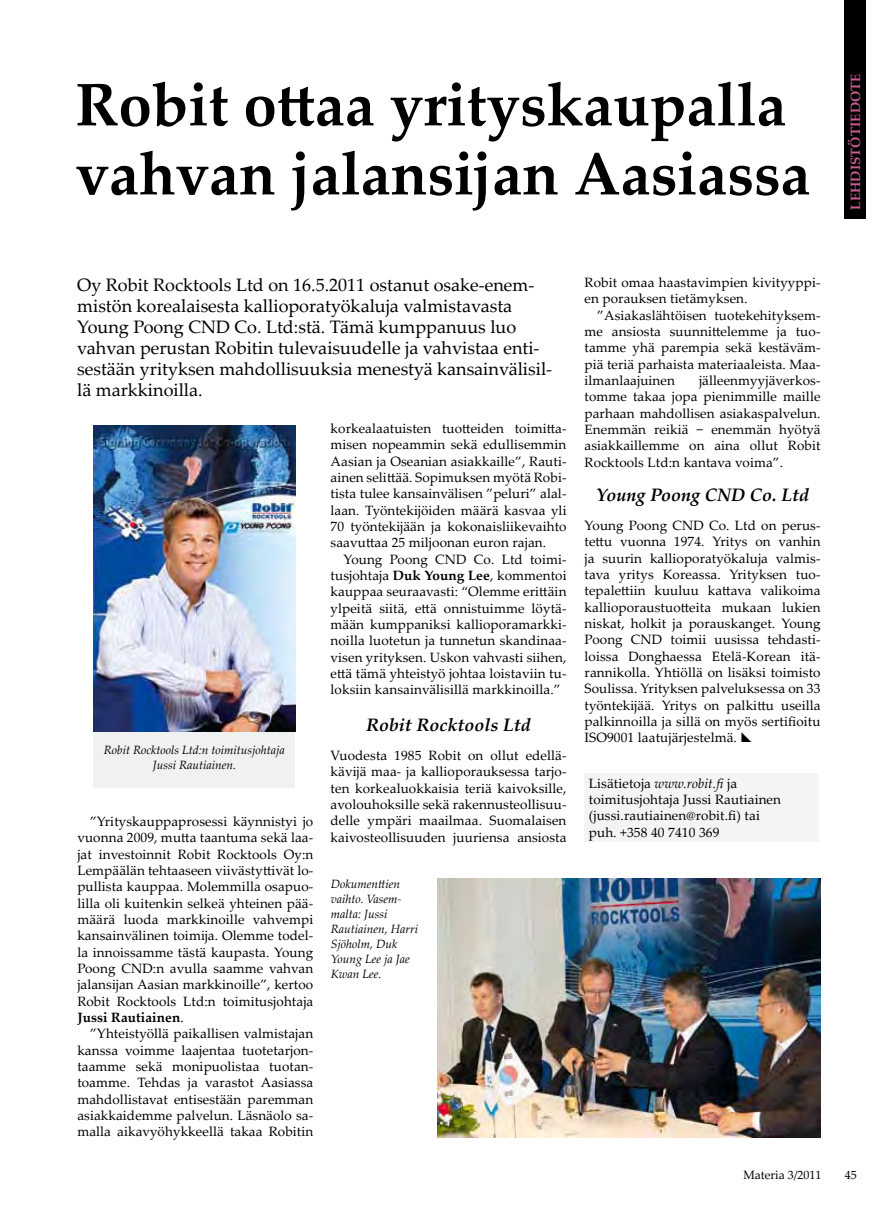
<style>
.page{position:relative;width:893px;height:1221px;background:#fff}
.page>*{position:absolute;margin:0;border:0;box-sizing:border-box;transform-origin:0 0}
.t1{font:700 60px/69px "Palatino Linotype";color:#000}
.t2{font:18px/21px "Palatino Linotype";color:#000}
.t3{font:italic 700 18px "Palatino Linotype";color:#000}
.t4{font:13.5px/16.4px "Palatino Linotype";letter-spacing:.005em;color:#000;text-align:justify}
.t5{font:700 13.5px "Palatino Linotype";color:#c95f91}
.t6{font:italic 12px/15px "Palatino Linotype";color:#000}
.t7{font:12px "Palatino Linotype";color:#000}
.s1{font-weight:700}
.s2{font-style:italic}
</style>
<div class="page">
<div style="left:844px;top:0;width:21px;height:218px;background:#000"></div>
<div style="left:585px;top:773px;width:234px;height:69px;background:#f3f4f5"></div>
<div style="left:94px;top:425px;width:201px;height:362px;background:#f0f1f1"></div>
<img style="left:94px;top:425px;width:201px;height:306px">
<img style="left:438px;top:878px;width:383px;height:259px">
<h1 class="t1" style="left:76px;top:68px;width:736px">Robit ottaa yrityskaupalla vahvan jalansijan Aasiassa</h1>
<p class="t2" style="left:77px;top:273px;width:477px">Oy Robit Rocktools Ltd on 16.5.2011 ostanut osake-enem&shy;mistön korealaisesta kallioporatyökaluja valmistavasta Young Poong CND Co. Ltd:stä. Tämä kumppanuus luo vahvan perustan Robitin tulevaisuudelle ja vahvistaa enti&shy;sestään yrityksen mahdollisuuksia menestyä kansainvälisil&shy;lä markkinoilla.</p>
<p class="t6" style="left:104px;top:741px;width:183px;text-align:center">Robit Rocktools Ltd:n toimitusjohtaja<br>Jussi Rautiainen.</p>
<p class="t4" style="left:77px;top:812px;width:238px;text-indent:13px">”Yrityskauppaprosessi käynnistyi jo vuonna 2009, mutta taantuma sekä laa&shy;jat investoinnit Robit Rocktools Oy:n Lempäälän tehtaaseen viivästyttivät lo&shy;pullista kauppaa. Molemmilla osapuo&shy;lilla oli kuitenkin selkeä yhteinen pää&shy;määrä luoda markkinoille vahvempi kansainvälinen toimija. Olemme todel&shy;la innoissamme tästä kaupasta. Young Poong CND:n avulla saamme vahvan jalansijan Aasian markkinoille”, kertoo Robit Rocktools Ltd:n toimitusjohtaja <span class="s1">Jussi Rautiainen</span>.</p>
<p class="t4" style="left:77px;top:1024px;width:238px;text-indent:13px">”Yhteistyöllä paikallisen valmistajan kanssa voimme laajentaa tuotetarjon&shy;taamme sekä monipuolistaa tuotan&shy;toamme. Tehdas ja varastot Aasiassa mahdollistavat entisestään paremman asiakkaidemme palvelun. Läsnäolo sa&shy;malla aikavyöhykkeellä takaa Robitin</p>
<p class="t4" style="left:331px;top:420px;width:238px">korkealaatuisten tuotteiden toimitta&shy;misen nopeammin sekä edullisemmin Aasian ja Oseanian asiakkaille”, Rauti&shy;ainen selittää. Sopimuksen myötä Robi&shy;tista tulee kansainvälisen ”peluri” alal&shy;laan. Työntekijöiden määrä kasvaa yli 70 työntekijään ja kokonaisliikevaihto saavuttaa 25 miljoonan euron rajan.</p>
<p class="t4" style="left:331px;top:550px;width:238px;text-indent:13px">Young Poong CND Co. Ltd toimi&shy;tusjohtaja <span class="s1">Duk Young Lee</span>, kommentoi kauppaa seuraavasti: “Olemme erittäin ylpeitä siitä, että onnistuimme löytä&shy;mään kumppaniksi kallioporamarkki&shy;noilla luotetun ja tunnetun skandinaa&shy;visen yrityksen. Uskon vahvasti siihen, että tämä yhteistyö johtaa loistaviin tu&shy;loksiin kansainvälisillä markkinoilla.”</p>
<h2 class="t3" style="left:366px;top:712px;width:166px">Robit Rocktools Ltd</h2>
<p class="t4" style="left:331px;top:746px;width:238px">Vuodesta 1985 Robit on ollut edellä&shy;kävijä maa- ja kallioporauksessa tarjo&shy;ten korkealuokkaisia teriä kaivoksille, avolouhoksille sekä rakennusteollisuu&shy;delle ympäri maailmaa. Suomalaisen kaivosteollisuuden juuriensa ansiosta</p>
<p class="t6" style="left:331px;top:875px;width:89px">Dokumenttien vaihto. Vasem&shy;malta: Jussi<br>Rautiainen, Harri<br>Sjöholm, Duk<br>Young Lee ja Jae<br>Kwan Lee.</p>
<p class="t4" style="left:585px;top:274px;width:238px">Robit omaa haastavimpien kivityyppi&shy;en porauksen tietämyksen.</p>
<p class="t4" style="left:585px;top:306px;width:238px;text-indent:13px">”Asiakaslähtöisen tuotekehityksem&shy;me ansiosta suunnittelemme ja tuo&shy;tamme yhä parempia sekä kestäväm&shy;piä teriä parhaista materiaaleista. Maa&shy;ilmanlaajuinen</p>
<p class="t4" style="left:585px;top:371px;width:238px;text-indent:114px">jälleenmyyjäverkos&shy;tomme takaa jopa pienimmille maille parhaan mahdollisen asiakaspalvelun.<br>Enemmän reikiä − enemmän hyötyä asiakkaillemme on aina ollut Robit Rocktools Ltd:n kantava voima”.</p>
<h2 class="t3" style="left:596px;top:482px;width:214px">Young Poong CND Co. Ltd</h2>
<p class="t4" style="left:585px;top:516px;width:238px">Young Poong CND Co. Ltd on perus&shy;tettu vuonna 1974. Yritys on vanhin ja suurin kallioporatyökaluja valmis&shy;tava yritys Koreassa. Yrityksen tuo&shy;tepalettiin kuuluu kattava valikoima kallioporaustuotteita mukaan lukien niskat, holkit ja porauskanget. Young Poong CND toimii uusissa tehdasti&shy;loissa Donghaessa Etelä-Korean itä&shy;rannikolla. Yhtiöllä on lisäksi toimisto Soulissa. Yrityksen palveluksessa on 33 työntekijää. Yritys on palkittu useilla palkinnoilla ja sillä on myös sertifioitu ISO9001 laatujärjestelmä.</p>
<p class="t4" style="left:589px;top:774px;width:194px;text-align:left">Lisätietoja <span class="s2">www.robit.fi</span> ja toimitusjohtaja Jussi Rautiainen (jussi.rautiainen@robit.fi) tai puh. +358 40 7410 369</p>
<p class="t5" style="left:846px;top:209px;width:17px;rotate:-90deg">Lehdistötiedote</p>
<p class="t7" style="left:743px;top:1165px;width:80px">Materia 3/2011</p>
<p class="t7" style="left:845px;top:1165px;width:13px">45</p>
</div>
